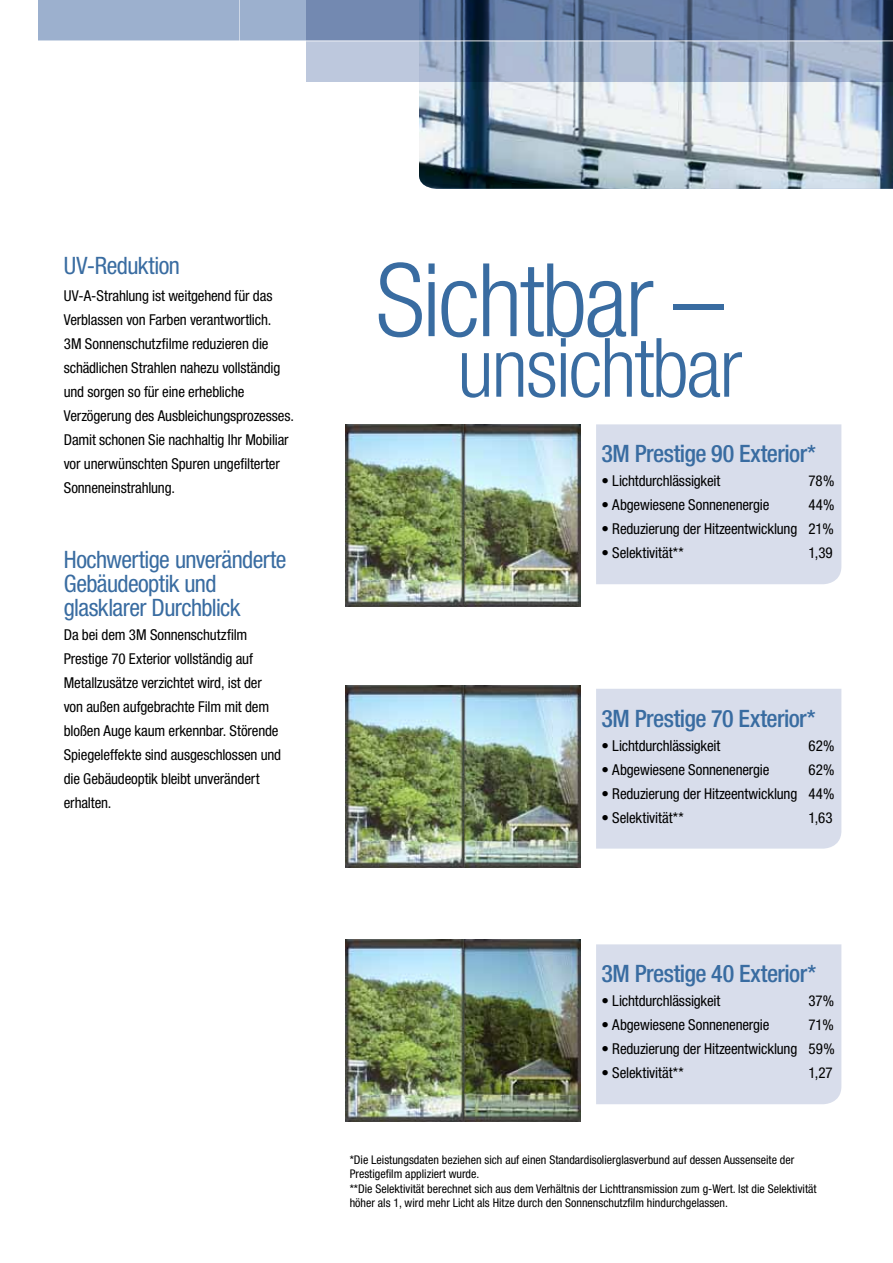
<style>
.page{position:relative;width:893px;height:1263px;background:#fff}
.page>*{position:absolute;margin:0;border:0;box-sizing:border-box;transform-origin:0 0}
.t1{font:300 condensed 101.7px "Helvetica Neue";letter-spacing:-.025em;color:#396ca1}
.t2{font:300 condensed 82.05px "Helvetica Neue";letter-spacing:-.025em;color:#396ca1}
.t3{font:condensed 24px/24px "Helvetica Neue";letter-spacing:-.025em;color:#396ca1}
.t4{font:500 condensed 24px "Helvetica Neue";letter-spacing:-.02em;color:#396ca1}
.t5{font:condensed 15px/24px "Helvetica Neue";letter-spacing:-.01em;color:#000}
.t6{font:condensed 12px/14.4px "Helvetica Neue";color:#000}
</style>
<div class="page">
<img style="left:419px;top:82px;width:474px;height:107px">
<svg style="left:306px;top:40px;width:587px;height:42px;background:#9fafc6"></svg>
<svg style="left:38px;top:0;width:855px;height:40px;background:#7389ad"></svg>
<hr style="left:239px;top:0;width:1px;height:77px;background:#fff">
<hr style="left:0;top:41px;width:893px;height:1px;background:#fff">
<img style="left:463px;top:940px;width:117px;height:182px">
<div style="left:596px;top:944px;width:245px;height:160px;background:#d8ddeb"></div>
<img style="left:346px;top:940px;width:117px;height:182px">
<img style="left:463px;top:685px;width:117px;height:182px">
<div style="left:596px;top:689px;width:245px;height:160px;background:#d8ddeb"></div>
<img style="left:346px;top:685px;width:117px;height:182px">
<img style="left:463px;top:424px;width:117px;height:182px">
<div style="left:596px;top:424px;width:245px;height:160px;background:#d8ddeb"></div>
<img style="left:346px;top:424px;width:117px;height:182px">
<h3 class="t3" style="left:64px;top:253px;width:118px">UV-Reduktion</h3>
<p class="t5" style="left:64px;top:284px;width:232px">UV-A-Strahlung ist weitgehend für das Verblassen von Farben verantwortlich.<br>3M Sonnenschutzfilme reduzieren die schädlichen Strahlen nahezu vollständig und sorgen so für eine erhebliche Verzögerung des Ausbleichungsprozesses.<br>Damit schonen Sie nachhaltig Ihr Mobiliar vor unerwünschten Spuren ungefilterter Sonneneinstrahlung.</p>
<h3 class="t3" style="left:64px;top:548px;width:224px">Hochwertige unveränderte<br>Gebäudeoptik und glasklarer Durchblick</h3>
<p class="t5" style="left:64px;top:623px;width:219px">Da bei dem 3M Sonnenschutzfilm Prestige 70 Exterior vollständig auf Metallzusätze verzichtet wird, ist der von außen aufgebrachte Film mit dem bloßen Auge kaum erkennbar. Störende Spiegeleffekte sind ausgeschlossen und die Gebäudeoptik bleibt unverändert erhalten.</p>
<h1 class="t1" style="left:376px;top:242px;width:349px">Sichtbar –</h1>
<h2 class="t2" style="left:457px;top:321px;width:287px">unsichtbar</h2>
<h3 class="t4" style="left:601px;top:440px;width:216px">3M Prestige 90 Exterior*</h3>
<p class="t5" style="left:601px;top:469px;width:120px">• Lichtdurchlässigkeit</p>
<p class="t5" style="left:808px;top:469px;width:27px">78%</p>
<p class="t5" style="left:601px;top:493px;width:169px">• Abgewiesene Sonnenenergie</p>
<p class="t5" style="left:808px;top:493px;width:28px">44%</p>
<p class="t5" style="left:601px;top:517px;width:234px">• Reduzierung der Hitzeentwicklung 21%</p>
<p class="t5" style="left:601px;top:541px;width:84px">• Selektivität**</p>
<p class="t5" style="left:808px;top:541px;width:26px">1,39</p>
<h3 class="t4" style="left:601px;top:704px;width:216px">3M Prestige 70 Exterior*</h3>
<p class="t5" style="left:601px;top:733px;width:120px">• Lichtdurchlässigkeit</p>
<p class="t5" style="left:808px;top:733px;width:27px">62%</p>
<p class="t5" style="left:601px;top:757px;width:169px">• Abgewiesene Sonnenenergie</p>
<p class="t5" style="left:808px;top:757px;width:27px">62%</p>
<p class="t5" style="left:601px;top:781px;width:235px">• Reduzierung der Hitzeentwicklung 44%</p>
<p class="t5" style="left:601px;top:805px;width:84px">• Selektivität**</p>
<p class="t5" style="left:808px;top:805px;width:26px">1,63</p>
<h3 class="t4" style="left:601px;top:959px;width:216px">3M Prestige 40 Exterior*</h3>
<p class="t5" style="left:601px;top:989px;width:120px">• Lichtdurchlässigkeit</p>
<p class="t5" style="left:808px;top:989px;width:27px">37%</p>
<p class="t5" style="left:601px;top:1013px;width:169px">• Abgewiesene Sonnenenergie</p>
<p class="t5" style="left:808px;top:1013px;width:27px">71%</p>
<p class="t5" style="left:601px;top:1037px;width:235px">• Reduzierung der Hitzeentwicklung 59%</p>
<p class="t5" style="left:601px;top:1061px;width:84px">• Selektivität**</p>
<p class="t5" style="left:808px;top:1061px;width:26px">1,27</p>
<p class="t6" style="left:350px;top:1152px;width:468px">*Die Leistungsdaten beziehen sich auf einen Standardisolierglasverbund auf dessen Aussenseite der Prestigefilm appliziert wurde.<br>**Die Selektivität berechnet sich aus dem Verhältnis der Lichttransmission zum g-Wert. Ist die Selektivität höher als 1, wird mehr Licht als Hitze durch den Sonnenschutzfilm hindurchgelassen.</p>
</div>
